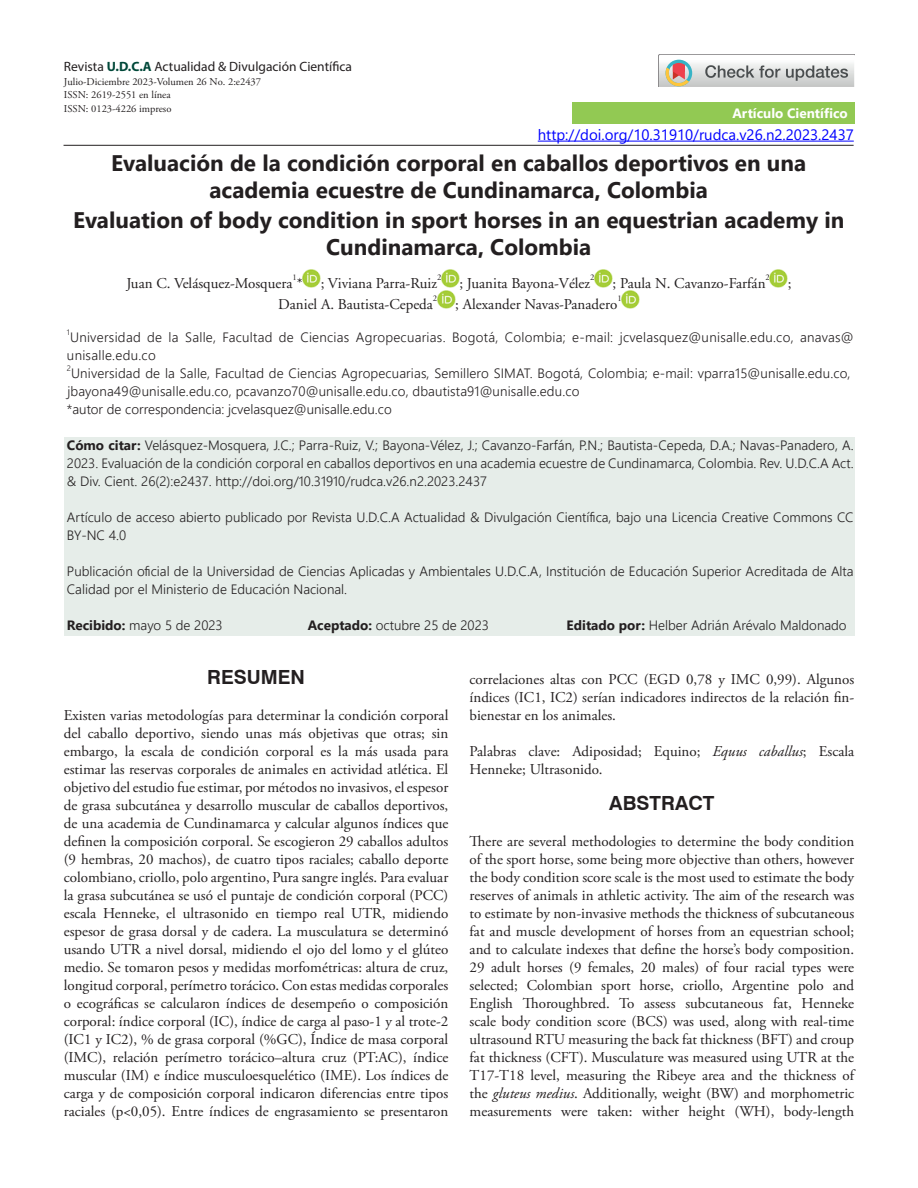
<style>
.page{position:relative;width:918px;height:1188px;background:#fff}
.page>*{position:absolute;margin:0;border:0;box-sizing:border-box;transform-origin:0 0}
.Título{font:700 22.5px/27px "Segoe UI";color:#231f20;text-align:center}
.Títulos_RC_-_WIN{font:700 19.5px "Swiss 721 BT";color:#231f20}
.Texto_RC{font:15px/18px "Adobe Garamond Pro";color:#231f20;text-align:justify}
.t1{font:15px "Adobe Garamond";color:#231f20}
.t2{font:15px "Segoe UI";color:#00f}
.How_to_Cite_-_final{font:300 13.5px/18px "Segoe UI";color:#231f20}
.How_to_Cite_-_final-2{font:300 13.5px/18px "Segoe UI";letter-spacing:.02em;color:#231f20}
.t3{font:13.5px "Myriad Pro";color:#231f20}
.TITULO{font:700 13.5px "Segoe UI";color:#fff}
.t4{font:10.5px/13.5px "Adobe Garamond Pro";color:#231f20}
.t5{font:8.7px "Adobe Garamond";color:#231f20}
.How_to_Cite_-_final-3{font:300 7.8px "Segoe UI";color:#231f20}
.s1{font-weight:700;color:#004839}
.s2{font-weight:700}
.s3{font-style:italic}
</style>
<div class="page">
<div style="left:64px;top:437px;width:790px;height:199px;background:#e6ede9"></div>
<hr style="left:538px;top:141px;width:316px;height:1px;background:#00f">
<div style="left:572px;top:102px;width:282px;height:22px;background:#92c953"></div>
<hr style="left:64px;top:145px;width:790px;height:1px;background:#231f20">
<svg style="left:658px;top:54px;width:196px;height:33px"></svg>
<img style="left:303px;top:270px;width:18px;height:18px">
<img style="left:441px;top:270px;width:18px;height:18px">
<img style="left:595px;top:270px;width:18px;height:18px">
<img style="left:770px;top:270px;width:18px;height:18px">
<img style="left:437px;top:291px;width:18px;height:18px">
<img style="left:622px;top:291px;width:18px;height:18px">
<p class="t3" style="left:64px;top:58px;width:290px">Revista <span class="s1">U.D.C.A</span> Actualidad &amp; Divulgación Científica</p>
<p class="t4" style="left:64px;top:75px;width:199px">Julio-Diciembre 2023-Volumen 26 No. 2:e2437<br>ISSN: 2619-2551 en línea<br>ISSN: 0123-4226 impreso</p>
<p class="TITULO" style="left:732px;top:101px;width:117px">Artículo Científico</p>
<p class="Título" style="left:111px;top:148px;width:697px">Evaluación de la condición corporal en caballos deportivos en una academia ecuestre de Cundinamarca, Colombia</p>
<p class="Título" style="left:73px;top:204px;width:773px">Evaluation of body condition in sport horses in an equestrian academy in<br>Cundinamarca, Colombia</p>
<p class="t1" style="left:126px;top:275px;width:312px">Juan C. Velásquez-Mosquera * ; Viviana Parra-Ruiz</p>
<p class="t2" style="left:538px;top:120px;width:318px">http://doi.org/10.31910/rudca.v26.n2.2023.2437</p>
<p class="t5" style="left:292px;top:273px;width:6px">1</p>
<p class="t5" style="left:437px;top:273px;width:6px">2</p>
<p class="t1" style="left:459px;top:275px;width:132px">; Juanita Bayona-Vélez</p>
<p class="t5" style="left:590px;top:273px;width:6px">2</p>
<p class="t1" style="left:613px;top:275px;width:154px">; Paula N. Cavanzo-Farfán</p>
<p class="t5" style="left:766px;top:273px;width:6px">2</p>
<p class="t1" style="left:788px;top:275px;width:5px">;</p>
<p class="t1" style="left:278px;top:296px;width:156px">Daniel A. Bautista-Cepeda</p>
<p class="t5" style="left:433px;top:294px;width:6px">2</p>
<p class="t1" style="left:455px;top:296px;width:164px">; Alexander Navas-Panadero</p>
<p class="t5" style="left:617px;top:294px;width:6px">1</p>
<p class="How_to_Cite_-_final-3" style="left:67px;top:325px;width:4px">1</p>
<p class="How_to_Cite_-_final-2" style="left:67px;top:327px;width:788px">Universidad de la Salle, Facultad de Ciencias Agropecuarias. Bogotá, Colombia; e-mail: jcvelasquez@unisalle.edu.co, anavas@ unisalle.edu.co</p>
<p class="How_to_Cite_-_final-3" style="left:67px;top:361px;width:6px">2</p>
<p class="How_to_Cite_-_final" style="left:71px;top:363px;width:781px">Universidad de la Salle, Facultad de Ciencias Agropecuarias, Semillero SIMAT. Bogotá, Colombia; e-mail: vparra15@unisalle.edu.co,</p>
<p class="How_to_Cite_-_final" style="left:67px;top:399px;width:326px">*autor de correspondencia: jcvelasquez@unisalle.edu.co</p>
<p class="How_to_Cite_-_final" style="left:67px;top:435px;width:788px;text-align:justify"><span class="s2">Cómo citar:</span> Velásquez-Mosquera, J.C.; Parra-Ruiz, V.; Bayona-Vélez, J.; Cavanzo-Farfán, P.N.; Bautista-Cepeda, D.A.; Navas-Panadero, A.<br>2023. Evaluación de la condición corporal en caballos deportivos en una academia ecuestre de Cundinamarca, Colombia. Rev. U.D.C.A Act. &amp; Div. Cient. 26(2):e2437. http://doi.org/10.31910/rudca.v26.n2.2023.2437</p>
<p class="How_to_Cite_-_final" style="left:67px;top:507px;width:788px">Artículo de acceso abierto publicado por Revista U.D.C.A Actualidad &amp; Divulgación Científica, bajo una Licencia Creative Commons CC<br>BY-NC 4.0</p>
<p class="How_to_Cite_-_final" style="left:67px;top:561px;width:788px">Publicación oficial de la Universidad de Ciencias Aplicadas y Ambientales U.D.C.A, Institución de Educación Superior Acreditada de Alta<br>Calidad por el Ministerio de Educación Nacional.</p>
<p class="How_to_Cite_-_final" style="left:67px;top:615px;width:157px"><span class="s2">Recibido:</span> mayo 5 de 2023</p>
<p class="How_to_Cite_-_final" style="left:308px;top:615px;width:183px"><span class="s2">Aceptado:</span> octubre 25 de 2023</p>
<p class="How_to_Cite_-_final" style="left:567px;top:615px;width:282px"><span class="s2">Editado por:</span> Helber Adrián Arévalo Maldonado</p>
<p class="Títulos_RC_-_WIN" style="left:207px;top:665px;width:99px">RESUMEN</p>
<p class="Texto_RC" style="left:64px;top:707px;width:386px">Existen varias metodologías para determinar la condición corporal del caballo deportivo, siendo unas más objetivas que otras; sin embargo, la escala de condición corporal es la más usada para estimar las reservas corporales de animales en actividad atlética. El objetivo del estudio fue estimar, por métodos no invasivos, el espesor de grasa subcutánea y desarrollo muscular de caballos deportivos, de una academia de Cundinamarca y calcular algunos índices que definen la composición corporal. Se escogieron 29 caballos adultos (9 hembras, 20 machos), de cuatro tipos raciales; caballo deporte colombiano, criollo, polo argentino, Pura sangre inglés. Para evaluar la grasa subcutánea se usó el puntaje de condición corporal (PCC) escala Henneke, el ultrasonido en tiempo real UTR, midiendo espesor de grasa dorsal y de cadera. La musculatura se determinó usando UTR a nivel dorsal, midiendo el ojo del lomo y el glúteo medio. Se tomaron pesos y medidas morfométricas: altura de cruz, longitud corporal, perímetro torácico. Con estas medidas corporales o ecográficas se calcularon índices de desempeño o composición corporal: índice corporal (IC), índice de carga al paso-1 y al trote-2 (IC1 y IC2), % de grasa corporal (%GC), Índice de masa corporal (IMC), relación perímetro torácico–altura cruz (PT:AC), índice muscular (IM) e índice musculoesquelético (IME). Los índices de carga y de composición corporal indicaron diferencias entre tipos raciales (p&lt;0,05). Entre índices de engrasamiento se presentaron</p>
<p class="How_to_Cite_-_final" style="left:68px;top:381px;width:514px">jbayona49@unisalle.edu.co, pcavanzo70@unisalle.edu.co, dbautista91@unisalle.edu.co</p>
<p class="Texto_RC" style="left:470px;top:671px;width:386px">correlaciones altas con PCC (EGD 0,78 y IMC 0,99). Algunos índices (IC1, IC2) serían indicadores indirectos de la relación fin&shy;bienestar en los animales.</p>
<p class="Texto_RC" style="left:470px;top:743px;width:386px">Palabras clave: Adiposidad; Equino; <span class="s3">Equus caballus</span>; Escala<br>Henneke; Ultrasonido.</p>
<p class="Títulos_RC_-_WIN" style="left:609px;top:791px;width:107px">ABSTRACT</p>
<p class="Texto_RC" style="left:470px;top:833px;width:386px">There are several methodologies to determine the body condition of the sport horse, some being more objective than others, however the body condition score scale is the most used to estimate the body reserves of animals in athletic activity. The aim of the research was to estimate by non-invasive methods the thickness of subcutaneous fat and muscle development of horses from an equestrian school; and to calculate indexes that define the horse’s body composition.<br>29 adult horses (9 females, 20 males) of four racial types were selected; Colombian sport horse, criollo, Argentine polo and English Thoroughbred. To assess subcutaneous fat, Henneke scale body condition score (BCS) was used, along with real-time ultrasound RTU measuring the back fat thickness (BFT) and croup fat thickness (CFT). Musculature was measured using UTR at the T17-T18 level, measuring the Ribeye area and the thickness of the <span class="s3">gluteus medius</span>. Additionally, weight (BW) and morphometric measurements were taken: wither height (WH), body-length</p>
</div>
